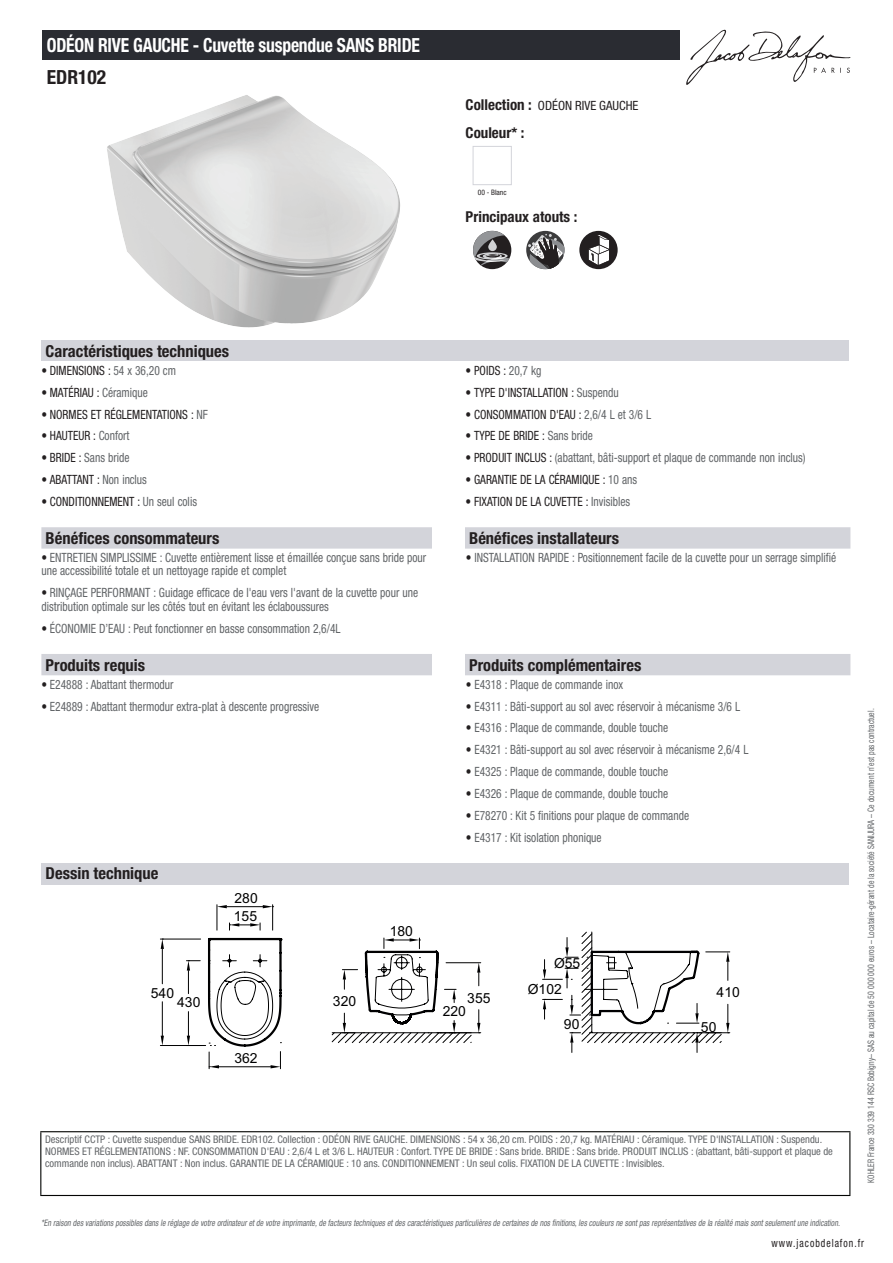
<style>
.page{position:relative;width:893px;height:1263px;background:#fff}
.page>*{position:absolute;margin:0;border:0;box-sizing:border-box;transform-origin:0 0}
.t1{font:700 condensed 19.5px "Helvetica Neue LT Std";letter-spacing:-.01em;color:#fff;scale:.9 1}
.t2{font:700 condensed 19.5px "Helvetica Neue LT Std";color:#231f20}
.t3{font:700 condensed 16.5px "Helvetica Neue LT Std";color:#231f20}
.t4{font:700 condensed 15px "Helvetica Neue LT Std";color:#231f20}
.t5{font:13.95px "Arial";color:#000001}
.t6{font:condensed 12.75px/13.5px "Helvetica Neue LT Std";color:#626568;scale:.9 1}
.t7{font:condensed 12.75px "Helvetica Neue LT Std";color:#231f20;scale:.9 1}
.t8{font:condensed 12.75px "Helvetica Neue LT Std";color:#231f20}
.t9{font:condensed 11.25px "Helvetica Neue LT Std";letter-spacing:.1em;color:#231f20;scale:.87 1}
.t10{font:condensed 10.5px/12px "Helvetica Neue LT Std";color:#626568}
.t11{font:italic condensed 9px "Helvetica Neue LT Std";color:#626568;scale:.87 1}
.t12{font:condensed 9px "Helvetica Neue LT Std";color:#626568;scale:.87 1}
.t13{font:condensed 7.5px "Helvetica Neue LT Std";color:#231f20}
.s1{font-weight:700;font-size:15px}
.s2{color:#626568}
.s3{color:#231f20}
</style>
<div class="page">
<svg style="left:686px;top:30px;width:164px;height:55px"></svg>
<img style="left:107px;top:95px;width:293px;height:232px">
<div style="left:473px;top:146px;width:39px;height:39px;border:1px solid #d3d4da"></div>
<div style="left:473px;top:231px;width:38px;height:38px;background:#231f20;border-radius:50%"></div>
<svg style="left:473px;top:231px;width:36px;height:35px"></svg>
<div style="left:526px;top:231px;width:38px;height:38px;background:#3c3c3d;border-radius:50%"></div>
<svg style="left:528px;top:234px;width:36px;height:35px"></svg>
<div style="left:579px;top:231px;width:39px;height:38px;background:#231f20;border-radius:50%"></div>
<svg style="left:588px;top:234px;width:22px;height:32px"></svg>
<div style="left:41px;top:340px;width:808px;height:21px;background:#d3d4da"></div>
<svg style="left:41px;top:527px;width:809px;height:22px;background:#d4d5db"></svg>
<div style="left:432px;top:527px;width:33px;height:22px;background:#fff"></div>
<div style="left:41px;top:654px;width:809px;height:21px;background:#d3d4da"></div>
<div style="left:432px;top:654px;width:33px;height:21px;background:#fff"></div>
<div style="left:41px;top:863px;width:808px;height:21px;background:#d3d4da"></div>
<hr style="left:160px;top:1045px;width:41px;height:1px;background:#000001">
<hr style="left:160px;top:938px;width:41px;height:1px;background:#000001">
<hr style="left:162px;top:1002px;width:1px;height:34px;background:#000001">
<hr style="left:162px;top:949px;width:1px;height:35px;background:#000001">
<svg style="left:161px;top:1036px;width:3px;height:9px"></svg>
<svg style="left:161px;top:939px;width:3px;height:10px"></svg>
<svg style="left:186px;top:905px;width:544px;height:164px"></svg>
<div style="left:43px;top:30px;width:637px;height:30px;background:#2a2c32"></div>
<hr style="left:40px;top:1131px;width:810px;height:1px;background:#040503">
<hr style="left:40px;top:1132px;width:1px;height:63px;background:#040503">
<hr style="left:849px;top:1132px;width:1px;height:63px;background:#040503">
<hr style="left:40px;top:1195px;width:810px;height:1px;background:#040503">
<h1 class="t1" style="left:47px;top:33px;width:416px">ODÉON RIVE GAUCHE - Cuvette suspendue SANS BRIDE</h1>
<h1 class="t2" style="left:47px;top:65px;width:61px">EDR102</h1>
<p class="t8" style="left:466px;top:98px;width:174px"><span class="s1">Collection :</span> ODÉON RIVE GAUCHE</p>
<p class="t4" style="left:466px;top:123px;width:60px">Couleur* :</p>
<p class="t13" style="left:478px;top:188px;width:30px">00 - Blanc</p>
<p class="t4" style="left:466px;top:208px;width:113px">Principaux atouts :</p>
<p class="t3" style="left:46px;top:341px;width:185px">Caractéristiques techniques</p>
<p class="t7" style="left:41px;top:363px;width:151px">• DIMENSIONS : <span class="s2">54 x 36,20 cm</span></p>
<p class="t7" style="left:466px;top:363px;width:86px">• POIDS : <span class="s2">20,7 kg</span></p>
<p class="t7" style="left:41px;top:385px;width:120px">• MATÉRIAU : <span class="s2">Céramique</span></p>
<p class="t7" style="left:466px;top:385px;width:172px">• TYPE D'INSTALLATION : <span class="s2">Suspendu</span></p>
<p class="t7" style="left:41px;top:407px;width:186px">• NORMES ET RÉGLEMENTATIONS : <span class="s2">NF</span></p>
<p class="t7" style="left:466px;top:407px;width:208px">• CONSOMMATION D'EAU : <span class="s2">2,6/4 L et 3/6 L</span></p>
<p class="t7" style="left:41px;top:428px;width:99px">• HAUTEUR : <span class="s2">Confort</span></p>
<p class="t7" style="left:466px;top:428px;width:143px">• TYPE DE BRIDE : <span class="s2">Sans bride</span></p>
<p class="t6" style="left:41px;top:451px;width:99px"><span class="s3">• BRIDE :</span> Sans bride</p>
<p class="t6" style="left:466px;top:451px;width:379px"><span class="s3">• PRODUIT INCLUS :</span> (abattant, bâti-support et plaque de commande non inclus)</p>
<p class="t7" style="left:41px;top:472px;width:119px">• ABATTANT : <span class="s2">Non inclus</span></p>
<p class="t7" style="left:466px;top:472px;width:192px">• GARANTIE DE LA CÉRAMIQUE : <span class="s2">10 ans</span></p>
<p class="t7" style="left:41px;top:494px;width:174px">• CONDITIONNEMENT : <span class="s2">Un seul colis</span></p>
<p class="t7" style="left:466px;top:494px;width:184px">• FIXATION DE LA CUVETTE : <span class="s2">Invisibles</span></p>
<p class="t3" style="left:46px;top:528px;width:175px">Bénéfices consommateurs</p>
<p class="t3" style="left:469px;top:528px;width:151px">Bénéfices installateurs</p>
<p class="t6" style="left:41px;top:551px;width:429px"><span class="s3">•</span> ENTRETIEN SIMPLISSIME : Cuvette entièrement lisse et émaillée conçue sans bride pour une accessibilité totale et un nettoyage rapide et complet</p>
<p class="t6" style="left:466px;top:551px;width:413px"><span class="s3">•</span> INSTALLATION RAPIDE : Positionnement facile de la cuvette pour un serrage simplifié</p>
<p class="t6" style="left:41px;top:586px;width:420px"><span class="s3">•</span> RINÇAGE PERFORMANT : Guidage efficace de l'eau vers l'avant de la cuvette pour une distribution optimale sur les côtés tout en évitant les éclaboussures</p>
<p class="t6" style="left:41px;top:621px;width:334px"><span class="s3">•</span> ÉCONOMIE D’EAU : Peut fonctionner en basse consommation 2,6/4L</p>
<p class="t3" style="left:46px;top:655px;width:101px">Produits requis</p>
<p class="t3" style="left:469px;top:655px;width:174px">Produits complémentaires</p>
<p class="t6" style="left:41px;top:677px;width:148px"><span class="s3">•</span> E24888 : Abattant thermodur</p>
<p class="t6" style="left:466px;top:677px;width:176px"><span class="s3">•</span> E4318 : Plaque de commande inox</p>
<p class="t6" style="left:41px;top:699px;width:310px"><span class="s3">•</span> E24889 : Abattant thermodur extra-plat à descente progressive</p>
<p class="t6" style="left:466px;top:699px;width:306px"><span class="s3">•</span> E4311 : Bâti-support au sol avec réservoir à mécanisme 3/6 L</p>
<p class="t6" style="left:466px;top:721px;width:226px"><span class="s3">•</span> E4316 : Plaque de commande, double touche</p>
<p class="t6" style="left:466px;top:743px;width:315px"><span class="s3">•</span> E4321 : Bâti-support au sol avec réservoir à mécanisme 2,6/4 L</p>
<p class="t6" style="left:466px;top:765px;width:226px"><span class="s3">•</span> E4325 : Plaque de commande, double touche</p>
<p class="t6" style="left:466px;top:787px;width:226px"><span class="s3">•</span> E4326 : Plaque de commande, double touche</p>
<p class="t6" style="left:466px;top:808px;width:249px"><span class="s3">•</span> E78270 : Kit 5 finitions pour plaque de commande</p>
<p class="t6" style="left:466px;top:830px;width:152px"><span class="s3">•</span> E4317 : Kit isolation phonique</p>
<p class="t3" style="left:46px;top:864px;width:114px">Dessin technique</p>
<p class="t5" style="left:234px;top:888px;width:25px">280</p>
<p class="t5" style="left:151px;top:983px;width:25px">540</p>
<p class="t5" style="left:177px;top:993px;width:25px">430</p>
<p class="t5" style="left:234px;top:906px;width:25px">155</p>
<p class="t5" style="left:234px;top:1048px;width:25px">362</p>
<p class="t5" style="left:333px;top:991px;width:25px">320</p>
<p class="t5" style="left:390px;top:921px;width:25px">180</p>
<p class="t5" style="left:467px;top:988px;width:25px">355</p>
<p class="t5" style="left:443px;top:1002px;width:25px">220</p>
<p class="t5" style="left:554px;top:953px;width:28px">Ø55</p>
<p class="t5" style="left:528px;top:980px;width:36px">Ø102</p>
<p class="t5" style="left:717px;top:983px;width:25px">410</p>
<p class="t5" style="left:564px;top:1014px;width:17px">90</p>
<p class="t5" style="left:701px;top:1017px;width:17px">50</p>
<p class="t10" style="left:45px;top:1134px;width:789px">Descriptif CCTP : Cuvette suspendue SANS BRIDE. EDR102. Collection : ODÉON RIVE GAUCHE. DIMENSIONS : 54 x 36,20 cm. POIDS : 20,7 kg. MATÉRIAU : Céramique. TYPE D'INSTALLATION : Suspendu.<br>NORMES ET RÉGLEMENTATIONS : NF. CONSOMMATION D'EAU : 2,6/4 L et 3/6 L. HAUTEUR : Confort. TYPE DE BRIDE : Sans bride. BRIDE : Sans bride. PRODUIT INCLUS : (abattant, bâti-support et plaque de commande non inclus). ABATTANT : Non inclus. GARANTIE DE LA CÉRAMIQUE : 10 ans. CONDITIONNEMENT : Un seul colis. FIXATION DE LA CUVETTE : Invisibles.</p>
<p class="t12" style="left:866px;top:1183px;width:547px;rotate:-90deg">KOHLER France 330 339 144 RSC Bobigny– SAS au capital de 50 000 000 euros – Locataire-gérant de la société SANIJURA – Ce document n’est pas contractuel.</p>
<p class="t11" style="left:41px;top:1217px;width:922px">*En raison desvariationspossiblesdansle réglage de votre ordinateuretde votre imprimante,de facteurstechniquesetdescaractéristiquesparticulièresde certainesde nosfinitions,lescouleursne sontpasreprésentativesde la réalité maissontseulementune indication.</p>
<p class="t9" style="left:772px;top:1237px;width:108px">www.jacobdelafon.fr</p>
</div>
